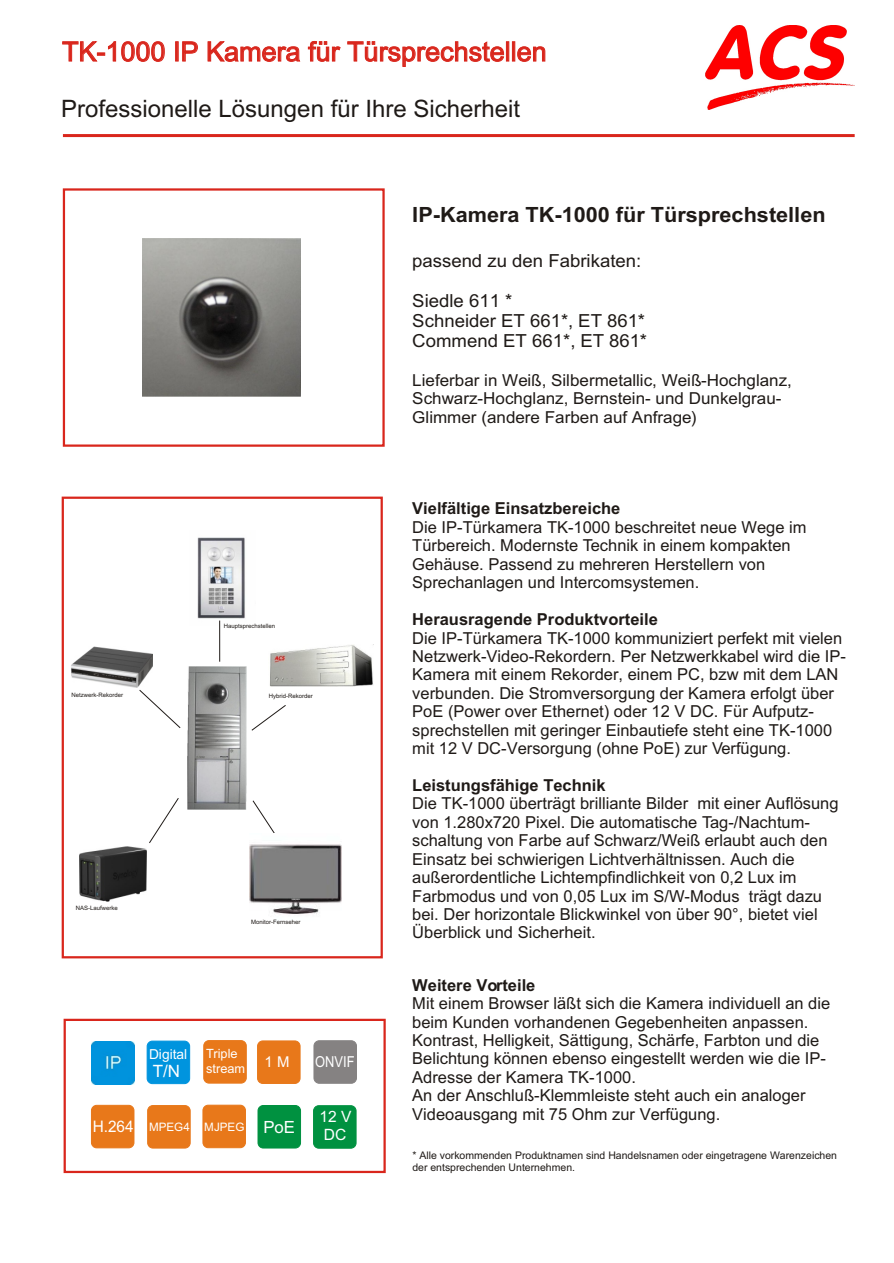
<style>
.page{position:relative;width:894px;height:1263px;background:#fff}
.page>*{position:absolute;margin:0;border:0;box-sizing:border-box;transform-origin:0 0}
.t1{font:27px "Arial";color:#d9261c}
.t2{font:24px "Arial";color:#1f1a17}
.t3{font:700 21px "Arial";color:#1f1a17}
.t4{font:18px/20.1px "Arial";color:#1f1a17}
.t5{font:16.95px "Arial";color:#fff}
.t6{font:16.5px/18.5px "Arial";color:#1f1a17}
.t7{font:700 16.5px "Arial";color:#1f1a17}
.t8{font:15.9px "Arial";color:#fff}
.t9{font:15.6px/17.4px "Arial";color:#fff}
.t10{font:15.15px "Arial";color:#fff;scale:.86 1}
.t11{font:15px "Arial";color:#fff}
.t12{font:13.8px "Arial";color:#fff}
.t13{font:12.75px/14.2px "Arial";color:#fff}
.t14{font:11.7px "Arial";color:#fff}
.t15{font:10.5px/11.7px "Arial";color:#1f1a17}
.t16{font:6px "Arial";color:#1f1a17}
.s1{font-size:11.7px}
.s2{font-size:16.8px}
</style>
<div class="page">
<hr style="left:63px;top:134px;width:792px;height:3px;background:#d9261c">
<img style="left:705px;top:25px;width:149px;height:85px">
<div style="left:62px;top:497px;width:321px;height:461px;background:#fff;border:2px solid #d9261c"></div>
<div style="left:63px;top:188px;width:322px;height:259px;background:#fff;border:2px solid #d9261c"></div>
<img style="left:143px;top:238px;width:157px;height:158px">
<div style="left:64px;top:1019px;width:322px;height:154px;background:#fff;border:2px solid #d9261c"></div>
<img style="left:92px;top:1041px;width:42px;height:43px">
<div style="left:314px;top:1041px;width:43px;height:42px;background:#858282;border:1px solid #858282;border-radius:5px"></div>
<div style="left:257px;top:1041px;width:43px;height:43px;background:#e8781a;border:1px solid #e8781a;border-radius:5px"></div>
<div style="left:204px;top:1040px;width:42px;height:43px;background:#e8781a;border:1px solid #e8781a;border-radius:5px"></div>
<div style="left:258px;top:1105px;width:43px;height:43px;background:#009140;border:1px solid #009140;border-radius:5px"></div>
<div style="left:203px;top:1105px;width:43px;height:43px;background:#e8781a;border:1px solid #e8781a;border-radius:5px"></div>
<div style="left:313px;top:1106px;width:43px;height:42px;background:#009140;border:1px solid #009140;border-radius:5px"></div>
<div style="left:147px;top:1041px;width:43px;height:43px;background:#0094de;border:1px solid #0094de;border-radius:5px"></div>
<div style="left:148px;top:1105px;width:42px;height:43px;background:#e8781a;border:1px solid #e8781a;border-radius:5px"></div>
<div style="left:91px;top:1105px;width:43px;height:43px;background:#e8781a;border:1px solid #e8781a;border-radius:5px"></div>
<img style="left:71px;top:647px;width:82px;height:40px">
<img style="left:270px;top:645px;width:103px;height:41px">
<svg style="left:251px;top:705px;width:35px;height:26px"></svg>
<svg style="left:139px;top:690px;width:42px;height:38px"></svg>
<svg style="left:253px;top:800px;width:22px;height:33px"></svg>
<img style="left:79px;top:847px;width:68px;height:55px">
<img style="left:250px;top:844px;width:92px;height:70px">
<img style="left:197px;top:537px;width:48px;height:88px">
<svg style="left:149px;top:798px;width:30px;height:45px"></svg>
<hr style="left:219px;top:621px;width:1px;height:41px;background:#1f1a17">
<img style="left:188px;top:667px;width:58px;height:143px">
<h1 class="t1" style="left:62px;top:41px;width:486px">TK-1000 IP Kamera für Türsprechstellen</h1>
<h2 class="t2" style="left:61px;top:100px;width:460px">Professionelle Lösungen für Ihre Sicherheit</h2>
<p class="t16" style="left:224px;top:624px;width:53px">Hauptsprechstellen</p>
<p class="t16" style="left:71px;top:692px;width:53px">Netzwerk-Rekorder</p>
<p class="t16" style="left:269px;top:693px;width:45px">Hybrid-Rekorder</p>
<p class="t16" style="left:76px;top:906px;width:43px">NAS-Laufwerke</p>
<p class="t16" style="left:251px;top:920px;width:51px">Monitor-Fernseher</p>
<p class="t12" style="left:149px;top:1048px;width:40px">Digital</p>
<p class="t5" style="left:153px;top:1064px;width:29px">T/N</p>
<p class="t8" style="left:93px;top:1121px;width:99px">H.264 <span class="s1">MPEG4</span></p>
<p class="t13" style="left:206px;top:1048px;width:40px">Triple stream</p>
<p class="t11" style="left:265px;top:1056px;width:26px">1 M</p>
<p class="t10" style="left:315px;top:1056px;width:47px">ONVIF</p>
<p class="t14" style="left:204px;top:1122px;width:92px">MJPEG <span class="s2">PoE</span></p>
<p class="t9" style="left:320px;top:1110px;width:34px">12 V<br>DC</p>
<p class="t3" style="left:412px;top:207px;width:415px">IP-Kamera TK-1000 für Türsprechstellen</p>
<p class="t4" style="left:412px;top:252px;width:231px">passend zu den Fabrikaten:</p>
<p class="t4" style="left:412px;top:292px;width:236px">Siedle 611 *<br>Schneider ET 661*, ET 861*<br>Commend ET 661*, ET 861*</p>
<p class="t6" style="left:412px;top:372px;width:381px">Lieferbar in Weiß, Silbermetallic, Weiß-Hochglanz,<br>Schwarz-Hochglanz, Bernstein- und Dunkelgrau-<br>Glimmer (andere Farben auf Anfrage)</p>
<p class="t7" style="left:412px;top:502px;width:210px">Vielfältige Einsatzbereiche</p>
<p class="t6" style="left:412px;top:519px;width:396px">Die IP-Türkamera TK-1000 beschreitet neue Wege im Türbereich. Modernste Technik in einem kompakten Gehäuse. Passend zu mehreren Herstellern von Sprechanlagen und Intercomsystemen.</p>
<p class="t7" style="left:412px;top:613px;width:247px">Herausragende Produktvorteile</p>
<p class="t6" style="left:412px;top:630px;width:435px">Die IP-Türkamera TK-1000 kommuniziert perfekt mit vielen Netzwerk-Video-Rekordern. Per Netzwerkkabel wird die IP-Kamera mit einem Rekorder, einem PC, bzw mit dem LAN verbunden. Die Stromversorgung der Kamera erfolgt über PoE (Power over Ethernet) oder 12 V DC. Für Aufputz&shy;sprechstellen mit geringer Einbautiefe steht eine TK-1000 mit 12 V DC-Versorgung (ohne PoE) zur Verfügung.</p>
<p class="t7" style="left:412px;top:779px;width:195px">Leistungsfähige Technik</p>
<p class="t6" style="left:412px;top:796px;width:428px">Die TK-1000 überträgt brilliante Bilder mit einer Auflösung von 1.280x720 Pixel. Die automatische Tag-/Nachtum&shy;schaltung von Farbe auf Schwarz/Weiß erlaubt auch den Einsatz bei schwierigen Lichtverhältnissen. Auch die außerordentliche Lichtempfindlichkeit von 0,2 Lux im Farbmodus und von 0,05 Lux im S/W-Modus trägt dazu bei. Der horizontale Blickwinkel von über 90°, bietet viel Überblick und Sicherheit.</p>
<p class="t7" style="left:412px;top:979px;width:125px">Weitere Vorteile</p>
<p class="t6" style="left:412px;top:996px;width:420px">Mit einem Browser läßt sich die Kamera individuell an die beim Kunden vorhandenen Gegebenheiten anpassen.<br>Kontrast, Helligkeit, Sättigung, Schärfe, Farbton und die Belichtung können ebenso eingestellt werden wie die IP-Adresse der Kamera TK-1000.<br>An der Anschluß-Klemmleiste steht auch ein analoger Videoausgang mit 75 Ohm zur Verfügung.</p>
<p class="t15" style="left:412px;top:1151px;width:426px">* Alle vorkommenden Produktnamen sind Handelsnamen oder eingetragene Warenzeichen der entsprechenden Unternehmen.</p>
</div>
